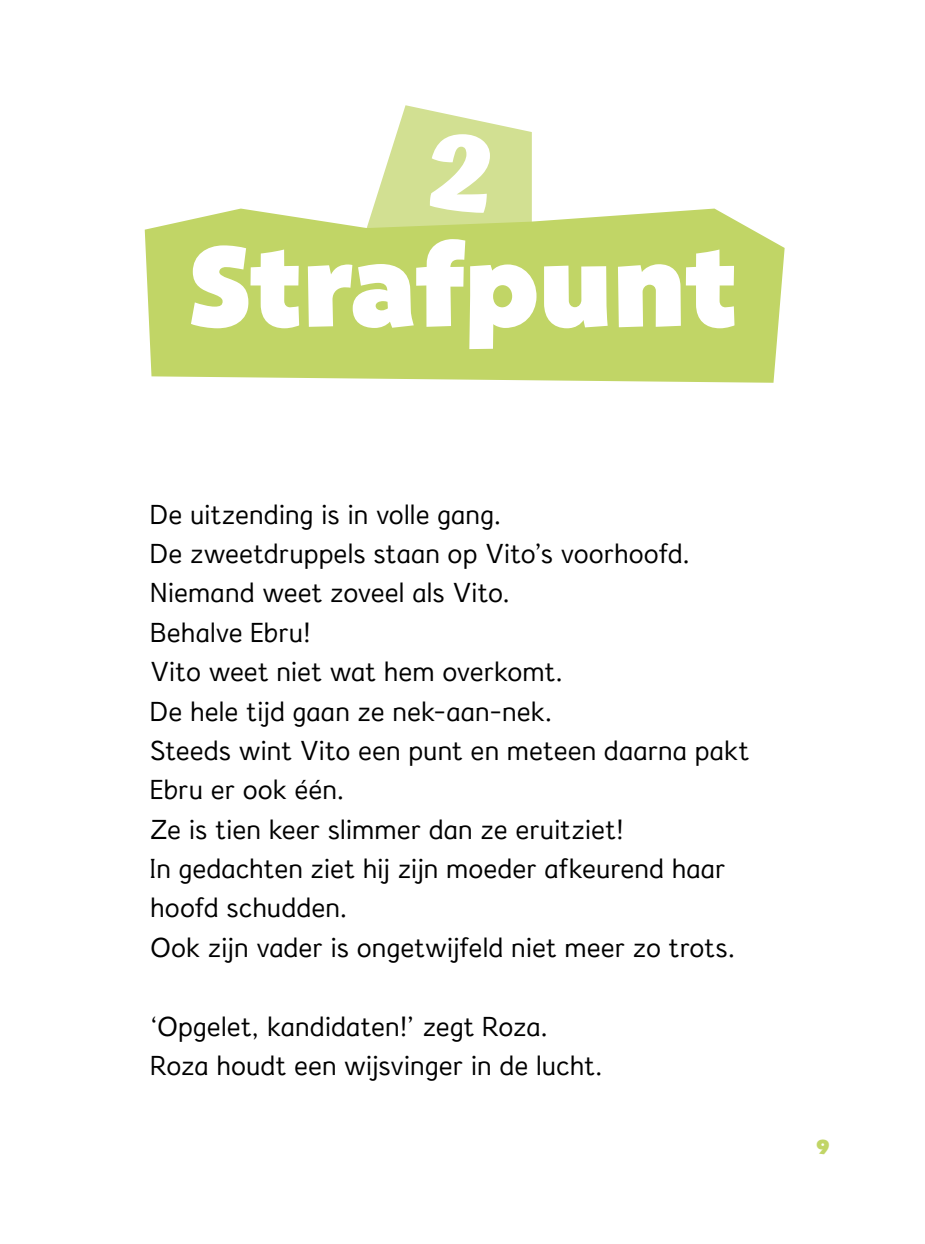
<style>
.page{position:relative;width:925px;height:1244px;background:#fff}
.page>*{position:absolute;margin:0;border:0;box-sizing:border-box;transform-origin:0 0}
.t1{font:114.3px "Bango Pro";letter-spacing:-.005em;color:#fff}
.t2{font:700 114.3px "Atma";color:#fff}
.t3{font:26.55px/39.4px "Zwijsendyslexieprint";color:#000}
.t4{font:20.25px "Bango Pro";color:#c1d566}
</style>
<div class="page">
<svg style="left:372px;top:105px;width:160px;height:104px"></svg>
<svg style="left:145px;top:209px;width:639px;height:174px;background:#c5d872"></svg>
<h1 class="t2" style="left:431px;top:101px;width:64px">2</h1>
<h1 class="t1" style="left:188px;top:220px;width:549px">Strafpunt</h1>
<p class="t3" style="left:150px;top:494px;width:353px">De uitzending is in volle gang.</p>
<p class="t3" style="left:150px;top:533px;width:542px">De zweetdruppels staan op Vito’s voorhoofd.</p>
<p class="t3" style="left:150px;top:573px;width:362px">Niemand weet zoveel als Vito.</p>
<p class="t3" style="left:150px;top:612px;width:162px">Behalve Ebru!</p>
<p class="t3" style="left:150px;top:652px;width:415px">Vito weet niet wat hem overkomt.</p>
<p class="t3" style="left:150px;top:691px;width:404px">De hele tijd gaan ze nek-aan-nek.</p>
<p class="t3" style="left:150px;top:730px;width:601px">Steeds wint Vito een punt en meteen daarna pakt<br>Ebru er ook één.</p>
<p class="t3" style="left:150px;top:809px;width:475px">Ze is tien keer slimmer dan ze eruitziet!</p>
<p class="t3" style="left:150px;top:848px;width:577px">In gedachten ziet hij zijn moeder afkeurend haar hoofd schudden.</p>
<p class="t3" style="left:150px;top:927px;width:587px">Ook zijn vader is ongetwijfeld niet meer zo trots.</p>
<p class="t3" style="left:150px;top:1006px;width:400px">‘Opgelet, kandidaten!’ zegt Roza.</p>
<p class="t3" style="left:150px;top:1045px;width:454px">Roza houdt een wijsvinger in de lucht.</p>
<p class="t4" style="left:816px;top:1135px;width:14px">9</p>
</div>
